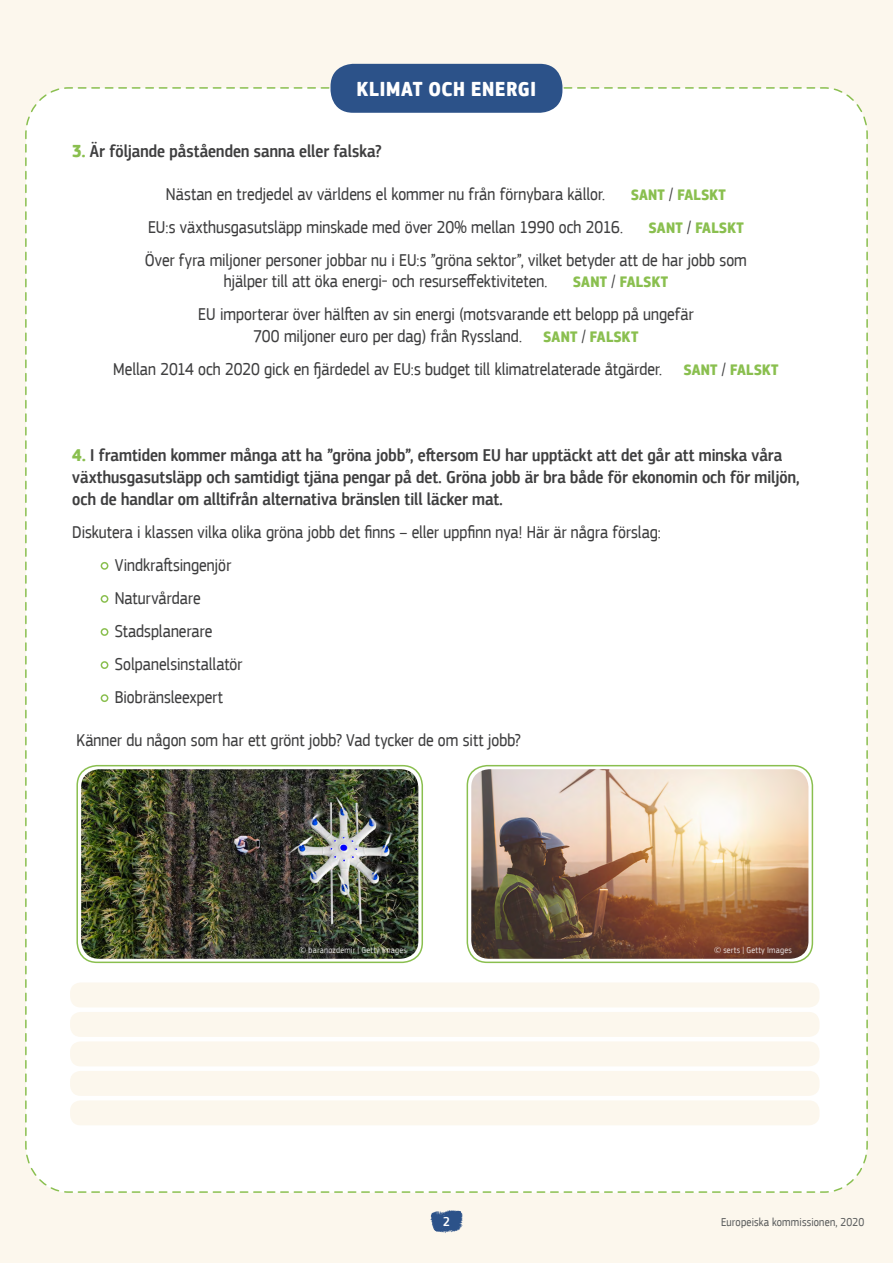
<style>
.page{position:relative;width:893px;height:1263px;background:#fcf7ed}
.page>*{position:absolute;margin:0;border:0;box-sizing:border-box;transform-origin:0 0}
.t1{font:700 21px "EC Square Sans Cond Pro";letter-spacing:.04em;color:#fff}
.t2{font:18px/21.6px "EC Square Sans Cond Pro";color:#3f3f40}
.t3{font:500 18px/21.6px "EC Square Sans Cond Pro";letter-spacing:.005em;color:#3f3f40}
.t4{font:700 15.75px "EC Square Sans Cond Pro";letter-spacing:.015em;color:#8abf4f}
.t5{font:500 13.5px "EC Square Sans Cond Pro";color:#fff}
.t6{font:12px "EC Square Sans Cond Pro";letter-spacing:.015em;color:#5d5f5f}
.t7{font:9px "EC Square Sans Cond Pro";letter-spacing:.025em;color:#fff}
.s1{font-weight:700;color:#8abf4f}
.s2{font-weight:400;font-size:18px;color:#3f3f40}
.s3{font-weight:700;font-size:15.75px;color:#8abf4f}
</style>
<div class="page">
<div style="left:25px;top:86px;width:843px;height:1107px;background:#fff"></div>
<div style="left:70px;top:982px;width:749px;height:25px;background:#fcf7ed;border-radius:10px"></div>
<div style="left:70px;top:1041px;width:749px;height:25px;background:#fcf7ed;border-radius:10px"></div>
<div style="left:70px;top:1100px;width:749px;height:25px;background:#fcf7ed;border-radius:10px"></div>
<div style="left:70px;top:1012px;width:749px;height:25px;background:#fcf7ed;border-radius:10px"></div>
<div style="left:70px;top:1071px;width:749px;height:25px;background:#fcf7ed;border-radius:10px"></div>
<div style="left:101px;top:563px;width:7px;height:6px;background:#fff;border-radius:50%"></div>
<div style="left:101px;top:562px;width:7px;height:8px;border:2px solid #8abf4f;border-radius:50%"></div>
<div style="left:101px;top:629px;width:7px;height:6px;background:#fff;border-radius:50%"></div>
<div style="left:101px;top:628px;width:7px;height:8px;border:2px solid #8abf4f;border-radius:50%"></div>
<div style="left:101px;top:695px;width:7px;height:6px;background:#fff;border-radius:50%"></div>
<div style="left:101px;top:694px;width:7px;height:8px;border:2px solid #8abf4f;border-radius:50%"></div>
<div style="left:101px;top:596px;width:7px;height:6px;background:#fff;border-radius:50%"></div>
<div style="left:101px;top:595px;width:7px;height:8px;border:2px solid #8abf4f;border-radius:50%"></div>
<div style="left:101px;top:662px;width:7px;height:6px;background:#fff;border-radius:50%"></div>
<div style="left:101px;top:661px;width:7px;height:8px;border:2px solid #8abf4f;border-radius:50%"></div>
<img style="left:81px;top:769px;width:337px;height:190px">
<img style="left:471px;top:769px;width:337px;height:190px">
<svg style="left:430px;top:1210px;width:33px;height:23px"></svg>
<div style="left:467px;top:765px;width:346px;height:198px;border:2px solid #8abf4f;border-radius:20px"></div>
<div style="left:76px;top:765px;width:347px;height:198px;border:2px solid #8abf4f;border-radius:20px"></div>
<div style="left:331px;top:64px;width:231px;height:49px;background:#2c5289;border-radius:22px"></div>
<p class="t1" style="left:357px;top:76px;width:181px">KLIMAT OCH ENERGI</p>
<p class="t3" style="left:72px;top:140px;width:311px"><span class="s1">3.</span> Är följande påståenden sanna eller falska?</p>
<p class="t2" style="left:166px;top:183px;width:441px">Nästan en tredjedel av världens el kommer nu från förnybara källor.</p>
<p class="t4" style="left:631px;top:185px;width:96px">SANT <span class="s2">/</span> FALSKT</p>
<p class="t2" style="left:148px;top:216px;width:476px">EU:s växthusgasutsläpp minskade med över 20% mellan 1990 och 2016.</p>
<p class="t4" style="left:649px;top:218px;width:96px">SANT <span class="s2">/</span> FALSKT</p>
<p class="t2" style="left:224px;top:249px;width:525px;text-indent:-79px">Över fyra miljoner personer jobbar nu i EU:s ”gröna sektor”, vilket betyder att de har jobb som hjälper till att öka energi- och resurseffektiviteten.</p>
<p class="t4" style="left:573px;top:272px;width:96px">SANT <span class="s2">/</span> FALSKT</p>
<p class="t2" style="left:198px;top:304px;width:497px;text-align:center">EU importerar över hälften av sin energi (motsvarande ett belopp på ungefär<br>700 miljoner euro per dag) från Ryssland. <span class="s3">SANT</span> / <span class="s3">FALSKT</span></p>
<p class="t2" style="left:113px;top:358px;width:667px">Mellan 2014 och 2020 gick en fjärdedel av EU:s budget till klimatrelaterade åtgärder. <span class="s3">SANT</span> / <span class="s3">FALSKT</span></p>
<p class="t3" style="left:72px;top:445px;width:729px"><span class="s1">4.</span> I framtiden kommer många att ha ”gröna jobb”, eftersom EU har upptäckt att det går att minska våra växthusgasutsläpp och samtidigt tjäna pengar på det. Gröna jobb är bra både för ekonomin och för miljön, och de handlar om alltifrån alternativa bränslen till läcker mat.</p>
<p class="t2" style="left:72px;top:521px;width:590px">Diskutera i klassen vilka olika gröna jobb det finns – eller uppfinn nya! Här är några förslag:</p>
<p class="t2" style="left:102px;top:554px;width:131px">• Vindkraftsingenjör</p>
<p class="t2" style="left:102px;top:587px;width:100px">• Naturvårdare</p>
<p class="t2" style="left:102px;top:620px;width:112px">• Stadsplanerare</p>
<p class="t2" style="left:102px;top:653px;width:142px">• Solpanelsinstallatör</p>
<p class="t2" style="left:102px;top:686px;width:122px">• Biobränsleexpert</p>
<p class="t2" style="left:77px;top:729px;width:446px">Känner du någon som har ett grönt jobb? Vad tycker de om sitt jobb?</p>
<p class="t7" style="left:299px;top:945px;width:109px">© baranozdemir | Getty Images</p>
<p class="t7" style="left:714px;top:945px;width:79px">© serts | Getty Images</p>
<p class="t5" style="left:443px;top:1213px;width:8px">2</p>
<p class="t6" style="left:721px;top:1215px;width:145px">Europeiska kommissionen, 2020</p>
</div>
